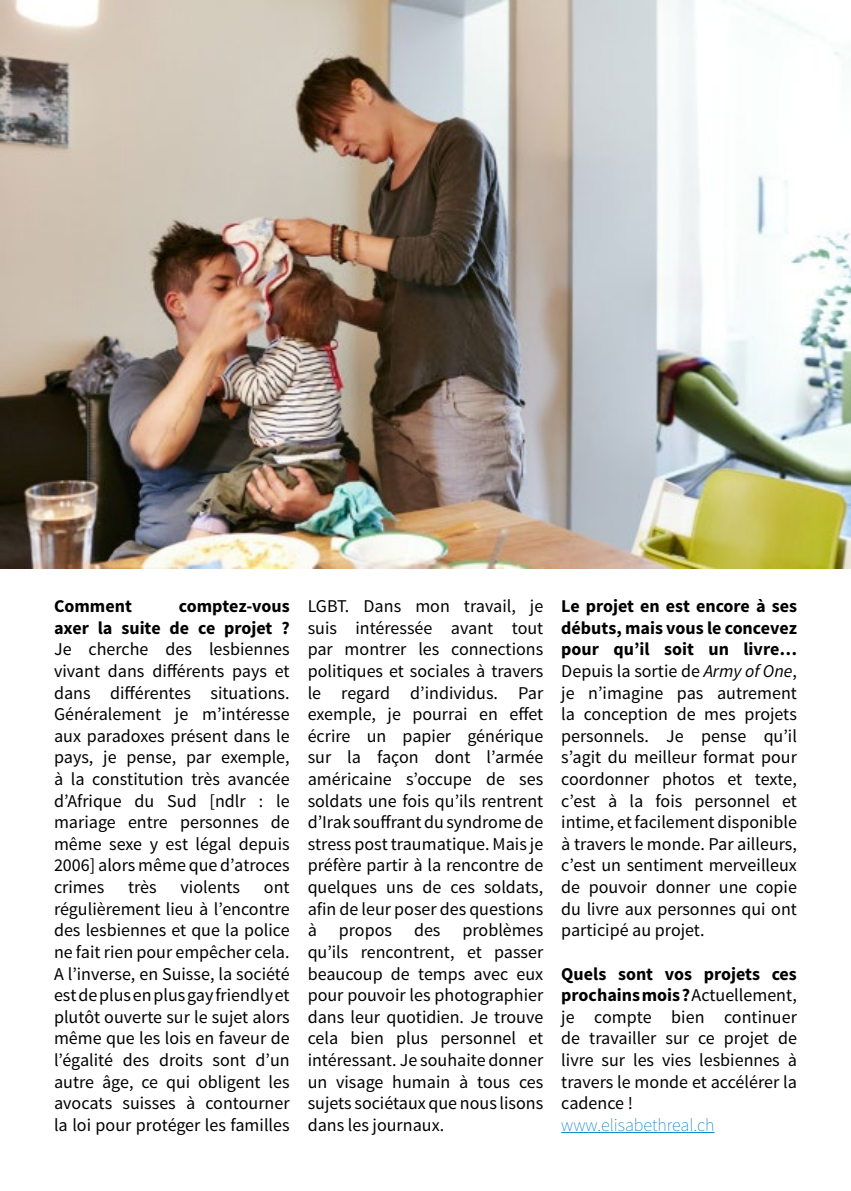
<style>
.page{position:relative;width:851px;height:1191px;background:#fff}
.page>*{position:absolute;margin:0;border:0;box-sizing:border-box;transform-origin:0 0}
.t1{font:18px/21.6px "Source Sans Pro";color:#000;text-align:justify}
.t2{font:700 18px/21.6px "Source Sans Pro";color:#000;text-align:right}
.t3{font:200 18px "Source Sans Pro";color:#007fc5}
.s1{font-weight:700}
.s2{font-style:italic}
</style>
<div class="page">
<hr style="left:561px;top:1132px;width:153px;height:1px;background:#007fc5">
<img style="left:0;top:0;width:850px;height:568px">
<p class="t2" style="left:54px;top:596px;width:79px">Comment</p>
<p class="t2" style="left:54px;top:596px;width:237px">comptez-vous<br>axer la suite de ce projet ?</p>
<p class="t1" style="left:54px;top:639px;width:237px">Je cherche des lesbiennes vivant dans différents pays et dans différentes situations.<br>Généralement je m’intéresse aux paradoxes présent dans le pays, je pense, par exemple, à la constitution très avancée d’Afrique du Sud [ndlr : le mariage entre personnes de même sexe y est légal depuis 2006] alors même que d’atroces crimes</p>
<p class="t1" style="left:128px;top:876px;width:30px">très</p>
<p class="t1" style="left:180px;top:876px;width:61px">violents</p>
<p class="t1" style="left:54px;top:876px;width:237px;text-indent:210px">ont régulièrement lieu à l’encontre des lesbiennes et que la police ne fait rien pour empêcher cela.<br>A l’inverse, en Suisse, la société est de plus en plus gay friendly et plutôt ouverte sur le sujet alors même que les lois en faveur de l’égalité des droits sont d’un autre âge, ce qui obligent les avocats suisses à contourner la loi pour protéger les familles</p>
<p class="t1" style="left:307px;top:596px;width:237px">LGBT. Dans mon travail, je suis intéressée avant tout par montrer les connections politiques et sociales à travers le regard d’individus. Par exemple, je pourrai en effet écrire un papier générique sur la façon dont l’armée américaine s’occupe de ses soldats une fois qu’ils rentrent d’Irak souffrant du syndrome de stress post traumatique. Mais je préfère partir à la rencontre de quelques uns de ces soldats, afin de leur poser des questions à propos des problèmes qu’ils rencontrent, et passer beaucoup de temps avec eux pour pouvoir les photographier dans leur quotidien. Je trouve cela bien plus personnel et intéressant. Je souhaite donner un visage humain à tous ces sujets sociétaux que nous lisons dans les journaux.</p>
<p class="t1" style="left:561px;top:596px;width:237px"><span class="s1">Le projet en est encore à ses débuts, mais vous le concevez pour qu’il soit un livre… </span>Depuis la sortie de <span class="s2">Army of One</span>, je n’imagine pas autrement la conception de mes projets personnels. Je pense qu’il s’agit du meilleur format pour coordonner photos et texte, c’est à la fois personnel et intime, et facilement disponible à travers le monde. Par ailleurs, c’est un sentiment merveilleux de pouvoir donner une copie du livre aux personnes qui ont participé au projet.</p>
<p class="t1" style="left:561px;top:963px;width:237px"><span class="s1">Quels sont vos projets ces prochains mois ?</span> Actuellement, je compte bien continuer de travailler sur ce projet de livre sur les vies lesbiennes à travers le monde et accélérer la cadence !</p>
<p class="t3" style="left:561px;top:1114px;width:155px">www.elisabethreal.ch</p>
</div>
